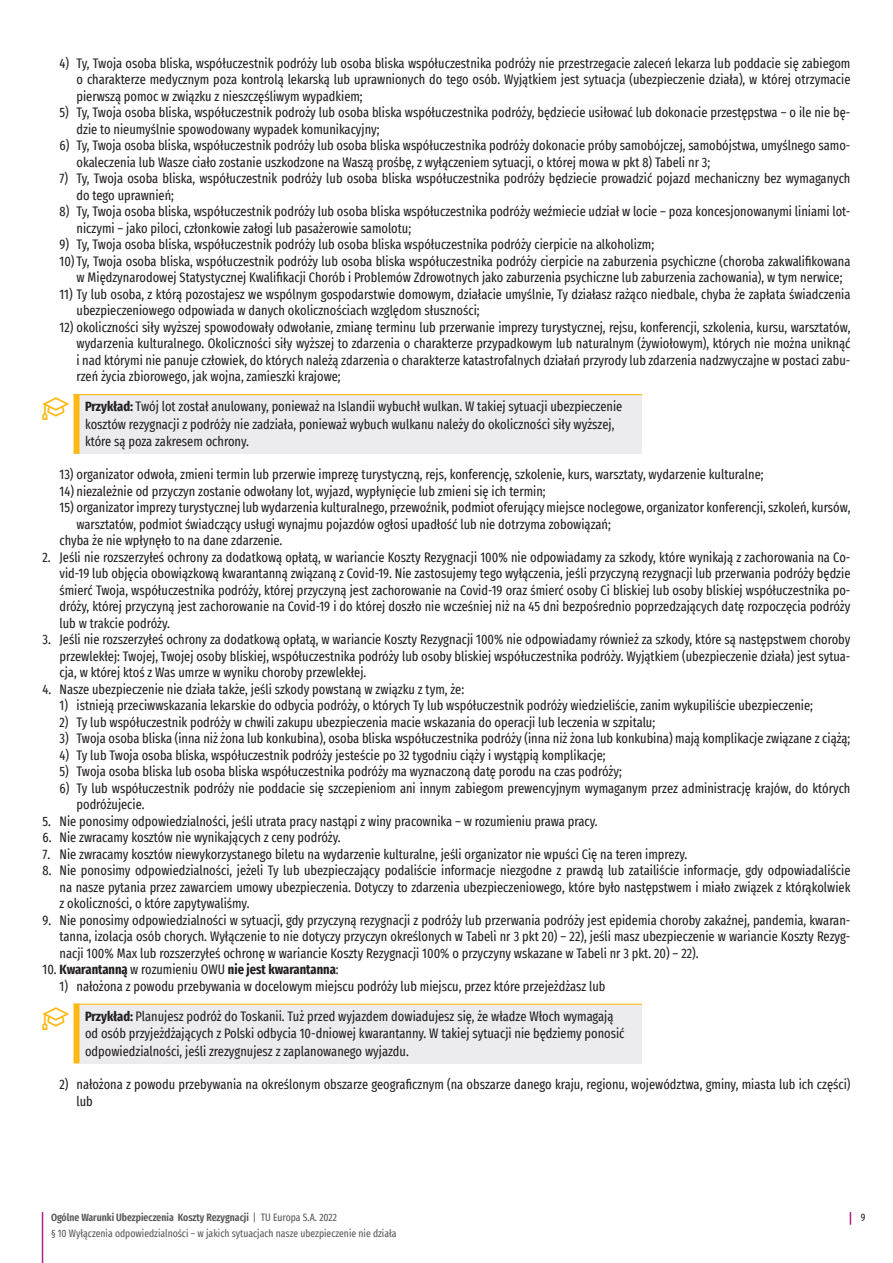
<style>
.page{position:relative;width:893px;height:1263px;background:#fff}
.page>*{position:absolute;margin:0;border:0;box-sizing:border-box;transform-origin:0 0}
.t1{font:extra-condensed 13.5px/16.5px "Fira Sans";color:#231f20}
.t2{font:700 extra-condensed 13.5px "Fira Sans";color:#231f20}
.t3{font:extra-condensed 10.5px "Fira Sans";color:#57585a}
.t4{font:600 extra-condensed 10.5px "Fira Sans";color:#57585a}
.t5{font:extra-condensed 10.5px "Fira Sans";color:#231f20}
.s1{font-family:"Segoe MDL2 Assets";font-stretch:normal;font-size:27px;color:#fcb814}
.s2{font-weight:700}
.s3{font-weight:400}
</style>
<div class="page">
<svg style="left:850px;top:1212px;width:1px;height:13px"></svg>
<hr style="left:42px;top:1212px;width:1px;height:51px;background:#b41e8d">
<div style="left:77px;top:395px;width:565px;height:59px;background:#ececee"></div>
<div style="left:74px;top:394px;width:6px;height:60px;background:#fcb814"></div>
<hr style="left:74px;top:394px;width:568px;height:1px;background:#fcb814">
<div style="left:77px;top:1004px;width:565px;height:59px;background:#ececee"></div>
<div style="left:74px;top:1003px;width:6px;height:60px;background:#fcb814"></div>
<hr style="left:74px;top:1003px;width:568px;height:2px;background:#fcb814">
<p class="t1" style="left:77px;top:55px;width:775px;text-align:justify;text-indent:-17px">4) Ty, Twoja osoba bliska, współuczestnik podróży lub osoba bliska współuczestnika podróży nie przestrzegacie zaleceń lekarza lub poddacie się zabiegom o charakterze medycznym poza kontrolą lekarską lub uprawnionych do tego osób. Wyjątkiem jest sytuacja (ubezpieczenie działa), w której otrzymacie pierwszą pomoc w związku z nieszczęśliwym wypadkiem;</p>
<p class="t1" style="left:77px;top:104px;width:775px;text-indent:-17px">5) Ty, Twoja osoba bliska, współuczestnik podroży lub osoba bliska współuczestnika podróży, będziecie usiłować lub dokonacie przestępstwa – o ile nie bę&shy;dzie to nieumyślnie spowodowany wypadek komunikacyjny;</p>
<p class="t1" style="left:77px;top:137px;width:775px;text-indent:-17px">6) Ty, Twoja osoba bliska, współuczestnik podróży lub osoba bliska współuczestnika podróży dokonacie próby samobójczej, samobójstwa, umyślnego samo&shy;okaleczenia lub Wasze ciało zostanie uszkodzone na Waszą prośbę, z wyłączeniem sytuacji, o której mowa w pkt 8) Tabeli nr 3;</p>
<p class="t1" style="left:77px;top:170px;width:775px;text-indent:-17px">7) Ty, Twoja osoba bliska, współuczestnik podróży lub osoba bliska współuczestnika podróży będziecie prowadzić pojazd mechaniczny bez wymaganych do tego uprawnień;</p>
<p class="t1" style="left:77px;top:203px;width:775px;text-indent:-17px">8) Ty, Twoja osoba bliska, współuczestnik podróży lub osoba bliska współuczestnika podróży weźmiecie udział w locie – poza koncesjonowanymi liniami lot&shy;niczymi – jako piloci, członkowie załogi lub pasażerowie samolotu;</p>
<p class="t1" style="left:60px;top:236px;width:596px">9) Ty, Twoja osoba bliska, współuczestnik podróży lub osoba bliska współuczestnika podróży cierpicie na alkoholizm;</p>
<p class="t1" style="left:77px;top:253px;width:775px;text-indent:-17px">10) Ty, Twoja osoba bliska, współuczestnik podróży lub osoba bliska współuczestnika podróży cierpicie na zaburzenia psychiczne (choroba zakwalifikowana w Międzynarodowej Statystycznej Kwalifikacji Chorób i Problemów Zdrowotnych jako zaburzenia psychiczne lub zaburzenia zachowania), w tym nerwice;</p>
<p class="t1" style="left:77px;top:286px;width:775px;text-indent:-17px">11) Ty lub osoba, z którą pozostajesz we wspólnym gospodarstwie domowym, działacie umyślnie, Ty działasz rażąco niedbale, chyba że zapłata świadczenia ubezpieczeniowego odpowiada w danych okolicznościach względom słuszności;</p>
<p class="t1" style="left:77px;top:319px;width:775px;text-align:justify;text-indent:-17px">12) okoliczności siły wyższej spowodowały odwołanie, zmianę terminu lub przerwanie imprezy turystycznej, rejsu, konferencji, szkolenia, kursu, warsztatów, wydarzenia kulturalnego. Okoliczności siły wyższej to zdarzenia o charakterze przypadkowym lub naturalnym (żywiołowym), których nie można uniknąć i nad którymi nie panuje człowiek, do których należą zdarzenia o charakterze katastrofalnych działań przyrody lub zdarzenia nadzwyczajne w postaci zabu&shy;rzeń życia zbiorowego, jak wojna, zamieszki krajowe;</p>
<p class="t1" style="left:85px;top:398px;width:539px;line-height:17.2px;text-indent:-43px"><span class="s1">ê</span> <span class="s2">Przykład:</span> Twój lot został anulowany, ponieważ na Islandii wybuchł wulkan. W takiej sytuacji ubezpieczenie kosztów rezygnacji z podróży nie zadziała, ponieważ wybuch wulkanu należy do okoliczności siły wyższej, które są poza zakresem ochrony.</p>
<p class="t1" style="left:60px;top:466px;width:706px">13) organizator odwoła, zmieni termin lub przerwie imprezę turystyczną, rejs, konferencję, szkolenie, kurs, warsztaty, wydarzenie kulturalne;</p>
<p class="t1" style="left:60px;top:483px;width:488px">14) niezależnie od przyczyn zostanie odwołany lot, wyjazd, wypłynięcie lub zmieni się ich termin;</p>
<p class="t1" style="left:60px;top:499px;width:792px">15) organizator imprezy turystycznej lub wydarzenia kulturalnego, przewoźnik, podmiot oferujący miejsce noclegowe, organizator konferencji, szkoleń, kursów,</p>
<p class="t1" style="left:77px;top:516px;width:536px">warsztatów, podmiot świadczący usługi wynajmu pojazdów ogłosi upadłość lub nie dotrzyma zobowiązań;</p>
<p class="t1" style="left:60px;top:532px;width:224px">chyba że nie wpłynęło to na dane zdarzenie.</p>
<p class="t1" style="left:60px;top:549px;width:792px;text-align:justify;text-indent:-17px">2. Jeśli nie rozszerzyłeś ochrony za dodatkową opłatą, w wariancie Koszty Rezygnacji 100% nie odpowiadamy za szkody, które wynikają z zachorowania na Co&shy;vid-19 lub objęcia obowiązkową kwarantanną związaną z Covid-19. Nie zastosujemy tego wyłączenia, jeśli przyczyną rezygnacji lub przerwania podróży będzie śmierć Twoja, współuczestnika podróży, której przyczyną jest zachorowanie na Covid-19 oraz śmierć osoby Ci bliskiej lub osoby bliskiej współuczestnika po&shy;dróży, której przyczyną jest zachorowanie na Covid-19 i do której doszło nie wcześniej niż na 45 dni bezpośrednio poprzedzających datę rozpoczęcia podróży lub w trakcie podróży.</p>
<p class="t1" style="left:60px;top:631px;width:792px;text-align:justify;text-indent:-17px">3. Jeśli nie rozszerzyłeś ochrony za dodatkową opłatą, w wariancie Koszty Rezygnacji 100% nie odpowiadamy również za szkody, które są następstwem choroby przewlekłej: Twojej, Twojej osoby bliskiej, współuczestnika podróży lub osoby bliskiej współuczestnika podróży. Wyjątkiem (ubezpieczenie działa) jest sytua&shy;cja, w której ktoś z Was umrze w wyniku choroby przewlekłej.</p>
<p class="t1" style="left:43px;top:681px;width:423px">4. Nasze ubezpieczenie nie działa także, jeśli szkody powstaną w związku z tym, że:</p>
<p class="t1" style="left:60px;top:697px;width:755px">1) istnieją przeciwwskazania lekarskie do odbycia podróży, o których Ty lub współuczestnik podróży wiedzieliście, zanim wykupiliście ubezpieczenie;</p>
<p class="t1" style="left:60px;top:714px;width:597px">2) Ty lub współuczestnik podróży w chwili zakupu ubezpieczenia macie wskazania do operacji lub leczenia w szpitalu;</p>
<p class="t1" style="left:60px;top:730px;width:792px">3) Twoja osoba bliska (inna niż żona lub konkubina), osoba bliska współuczestnika podróży (inna niż żona lub konkubina) mają komplikacje związane z ciążą;</p>
<p class="t1" style="left:60px;top:747px;width:548px">4) Ty lub Twoja osoba bliska, współuczestnik podróży jesteście po 32 tygodniu ciąży i wystąpią komplikacje;</p>
<p class="t1" style="left:60px;top:763px;width:564px">5) Twoja osoba bliska lub osoba bliska współuczestnika podróży ma wyznaczoną datę porodu na czas podróży;</p>
<p class="t1" style="left:77px;top:780px;width:775px;text-indent:-17px">6) Ty lub współuczestnik podróży nie poddacie się szczepieniom ani innym zabiegom prewencyjnym wymaganym przez administrację krajów, do których podróżujecie.</p>
<p class="t1" style="left:43px;top:813px;width:557px">5. Nie ponosimy odpowiedzialności, jeśli utrata pracy nastąpi z winy pracownika – w rozumieniu prawa pracy.</p>
<p class="t1" style="left:43px;top:829px;width:300px">6. Nie zwracamy kosztów nie wynikających z ceny podróży.</p>
<p class="t1" style="left:43px;top:846px;width:646px">7. Nie zwracamy kosztów niewykorzystanego biletu na wydarzenie kulturalne, jeśli organizator nie wpuści Cię na teren imprezy.</p>
<p class="t1" style="left:60px;top:862px;width:792px;text-align:justify;text-indent:-17px">8. Nie ponosimy odpowiedzialności, jeżeli Ty lub ubezpieczający podaliście informacje niezgodne z prawdą lub zatailiście informacje, gdy odpowiadaliście na nasze pytania przez zawarciem umowy ubezpieczenia. Dotyczy to zdarzenia ubezpieczeniowego, które było następstwem i miało związek z którąkolwiek z okoliczności, o które zapytywaliśmy.</p>
<p class="t1" style="left:60px;top:912px;width:792px;text-align:justify;text-indent:-17px">9. Nie ponosimy odpowiedzialności w sytuacji, gdy przyczyną rezygnacji z podróży lub przerwania podróży jest epidemia choroby zakaźnej, pandemia, kwaran&shy;tanna, izolacja osób chorych. Wyłączenie to nie dotyczy przyczyn określonych w Tabeli nr 3 pkt 20) – 22), jeśli masz ubezpieczenie w wariancie Koszty Rezyg&shy;nacji 100% Max lub rozszerzyłeś ochronę w wariancie Koszty Rezygnacji 100% o przyczyny wskazane w Tabeli nr 3 pkt. 20) – 22).</p>
<p class="t2" style="left:43px;top:958px;width:298px"><span class="s3">10.</span> Kwarantanną <span class="s3">w rozumieniu OWU</span> nie jest kwarantanna<span class="s3">:</span></p>
<p class="t1" style="left:60px;top:978px;width:547px">1) nałożona z powodu przebywania w docelowym miejscu podróży lub miejscu, przez które przejeżdżasz lub</p>
<p class="t1" style="left:85px;top:1007px;width:541px;line-height:17.2px;text-indent:-43px"><span class="s1">ê</span> <span class="s2">Przykład:</span> Planujesz podróż do Toskanii. Tuż przed wyjazdem dowiadujesz się, że władze Włoch wymagają od osób przyjeżdżających z Polski odbycia 10-dniowej kwarantanny. W takiej sytuacji nie będziemy ponosić odpowiedzialności, jeśli zrezygnujesz z zaplanowanego wyjazdu.</p>
<p class="t1" style="left:77px;top:1076px;width:775px;text-indent:-17px">2) nałożona z powodu przebywania na określonym obszarze geograficznym (na obszarze danego kraju, regionu, województwa, gminy, miasta lub ich części) lub</p>
<p class="t4" style="left:51px;top:1209px;width:287px">Ogólne Warunki Ubezpieczenia Koszty Rezygnacji <span class="s3">| TU Europa S.A. 2022</span></p>
<p class="t5" style="left:861px;top:1210px;width:6px">9</p>
<p class="t3" style="left:51px;top:1225px;width:347px">§ 10 Wyłączenia odpowiedzialności – w jakich sytuacjach nasze ubezpieczenie nie działa</p>
</div>
